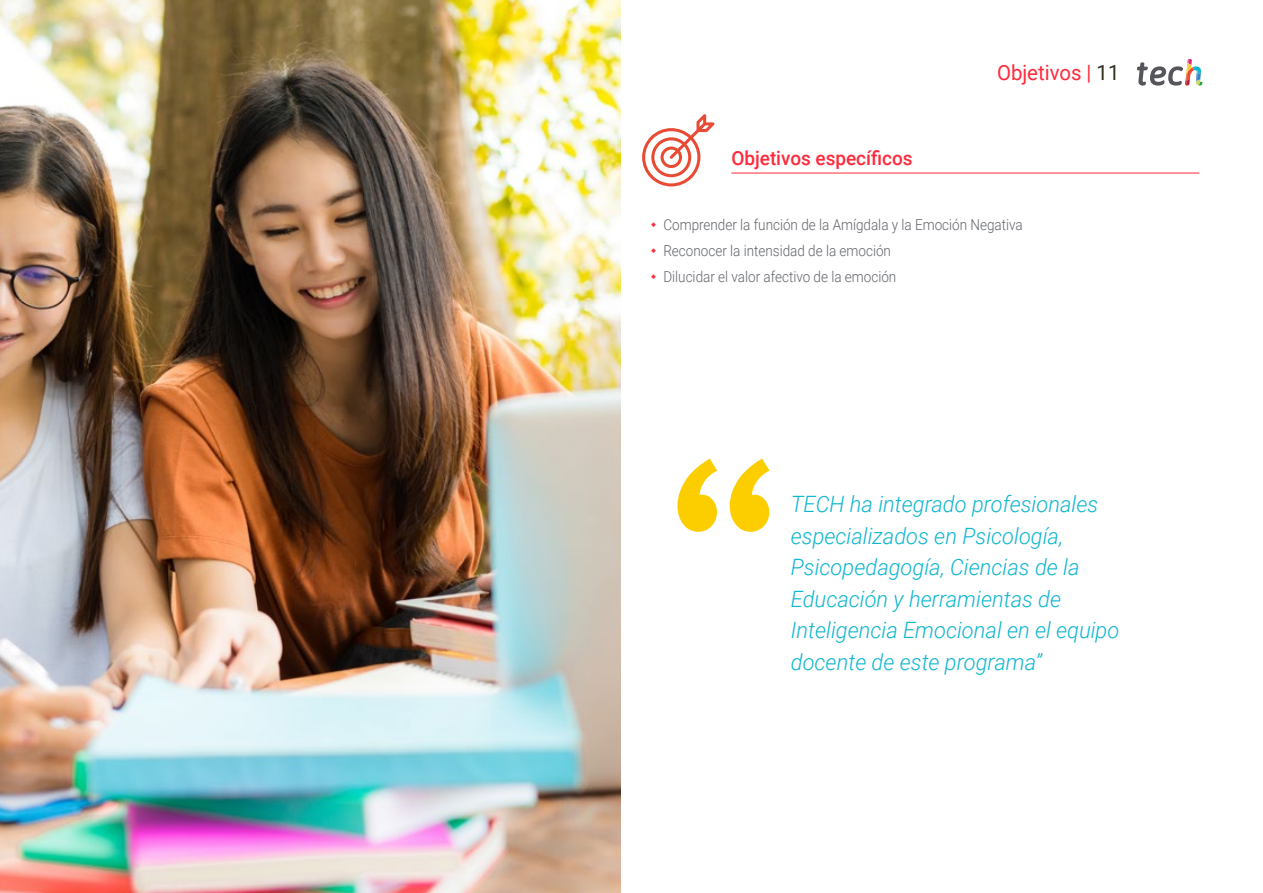
<style>
.page{position:relative;width:1263px;height:893px;background:#fff}
.page>*{position:absolute;margin:0;border:0;box-sizing:border-box;transform-origin:0 0}
.t1{font:italic 300 22.5px/31.5px "Roboto";color:#0fb6cf}
.t2{font:21px "Roboto";color:#ff293a}
.t3{font:500 19.5px "Roboto";color:#ff293a}
.t4{font:300 15px/26px "Roboto";color:#61646a;scale:.9 1}
.s1{color:#312e20}
</style>
<div class="page">
<hr style="left:731px;top:173px;width:468px;height:1px;background:#ff293a">
<svg style="left:642px;top:114px;width:72px;height:72px"></svg>
<img style="left:0;top:0;width:621px;height:893px">
<svg style="left:677px;top:459px;width:92px;height:73px"></svg>
<svg style="left:1137px;top:59px;width:65px;height:27px"></svg>
<p class="t3" style="left:731px;top:144px;width:183px">Objetivos específicos</p>
<p class="t2" style="left:997px;top:57px;width:124px">Objetivos | <span class="s1">11</span></p>
<p class="t4" style="left:663px;top:211px;width:401px">Comprender la función de la Amígdala y la Emoción Negativa<br>Reconocer la intensidad de la emoción<br>Dilucidar el valor afectivo de la emoción</p>
<p class="t1" style="left:791px;top:487px;width:330px">TECH ha integrado profesionales especializados en Psicología,<br>Psicopedagogía, Ciencias de la<br>Educación y herramientas de<br>Inteligencia Emocional en el equipo docente de este programa”</p>
</div>
